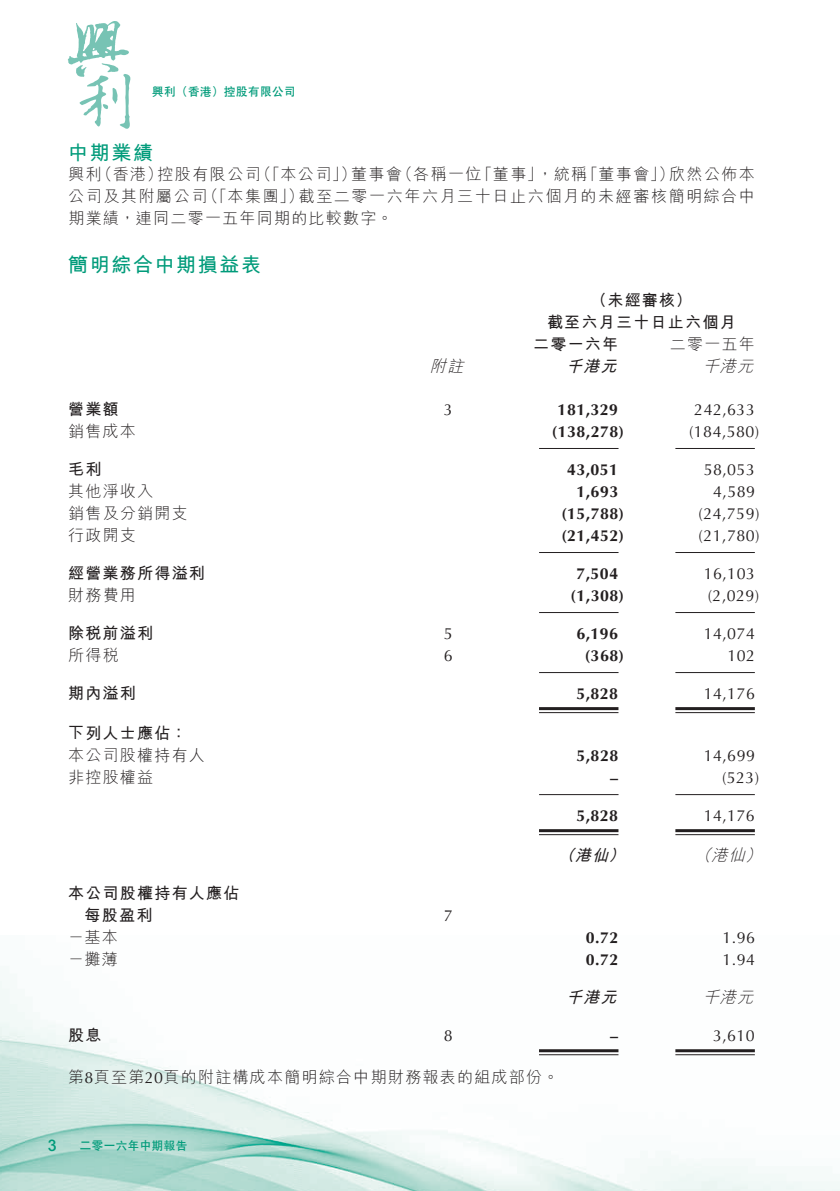
<style>
.page{position:relative;width:840px;height:1191px;background:#fff}
.page>*{position:absolute;margin:0;border:0;box-sizing:border-box;transform-origin:0 0}
.t1{font:700 20px "M Hei HK";letter-spacing:.08em;color:#009b7a}
.t2{font:300 16px/22px "M Hei HK";letter-spacing:.08em;color:#231f20}
.t3{font:16px "Optima LT Std";letter-spacing:.03em;color:#231f20}
.t4{font:700 16px "Optima LT Std";letter-spacing:.03em;color:#231f20}
.t5{font:700 16px/22px "M Hei HK";letter-spacing:.08em;color:#231f20;text-align:center}
.t6{font:300 16px "M Hei HK";letter-spacing:.1em;color:#231f20}
.t7{font:italic 300 16px "M Hei HK";color:#231f20}
.t8{font:italic 700 16px "M Hei HK";color:#231f20}
.t9{font:500 16px "Arial MT Std";color:#009b7a}
.t10{font:700 12px "C Hei 2 HK";color:#009b7a}
.s1{font-family:"Optima LT Std";font-weight:400}
</style>
<div class="page">
<img style="left:0;top:981px;width:839px;height:210px">
<svg style="left:67px;top:21px;width:64px;height:108px"></svg>
<hr style="left:538px;top:448px;width:80px;height:1px;background:#231f20">
<hr style="left:675px;top:448px;width:79px;height:1px;background:#231f20">
<hr style="left:538px;top:552px;width:80px;height:1px;background:#231f20">
<hr style="left:675px;top:552px;width:79px;height:1px;background:#231f20">
<hr style="left:538px;top:612px;width:80px;height:1px;background:#231f20">
<hr style="left:675px;top:612px;width:79px;height:1px;background:#231f20">
<hr style="left:538px;top:672px;width:80px;height:1px;background:#231f20">
<hr style="left:675px;top:672px;width:79px;height:1px;background:#231f20">
<hr style="left:538px;top:707px;width:80px;height:3px;background:#231f20">
<hr style="left:538px;top:712px;width:80px;height:1px;background:#231f20">
<hr style="left:675px;top:707px;width:79px;height:3px;background:#231f20">
<hr style="left:675px;top:712px;width:79px;height:1px;background:#231f20">
<hr style="left:538px;top:794px;width:80px;height:1px;background:#231f20">
<hr style="left:675px;top:794px;width:79px;height:1px;background:#231f20">
<hr style="left:538px;top:829px;width:80px;height:3px;background:#231f20">
<hr style="left:538px;top:834px;width:80px;height:1px;background:#231f20">
<hr style="left:675px;top:829px;width:79px;height:3px;background:#231f20">
<hr style="left:675px;top:834px;width:79px;height:1px;background:#231f20">
<hr style="left:538px;top:1049px;width:80px;height:3px;background:#231f20">
<hr style="left:538px;top:1054px;width:80px;height:1px;background:#231f20">
<hr style="left:675px;top:1049px;width:79px;height:3px;background:#231f20">
<hr style="left:675px;top:1054px;width:79px;height:1px;background:#231f20">
<p class="t10" style="left:152px;top:83px;width:145px">興利（香港）控股有限公司</p>
<p class="t1" style="left:68px;top:138px;width:86px">中期業績</p>
<p class="t2" style="left:96px;top:163px;width:68px">（香港）</p>
<p class="t2" style="left:255px;top:163px;width:102px">（「本公司」）</p>
<p class="t2" style="left:396px;top:163px;width:86px">（各稱一位</p>
<p class="t2" style="left:351px;top:163px;width:52px">董事會</p>
<p class="t2" style="left:157px;top:163px;width:105px">控股有限公司</p>
<p class="t2" style="left:476px;top:163px;width:68px">「董事」</p>
<p class="t2" style="left:68px;top:163px;width:35px">興利</p>
<p class="t2" style="left:581px;top:163px;width:94px">「董事會」）</p>
<p class="t2" style="left:668px;top:163px;width:87px">欣然公佈本</p>
<p class="t2" style="left:537px;top:163px;width:51px">，統稱</p>
<p class="t2" style="left:202px;top:185px;width:102px">（「本集團」）</p>
<p class="t2" style="left:68px;top:185px;width:326px">公司及其附屬公司<br>期業績，連同二零一五年同期的比較數字。</p>
<p class="t1" style="left:68px;top:250px;width:194px">簡明綜合中期損益表</p>
<p class="t6" style="left:298px;top:185px;width:457px">截至二零一六年六月三十日止六個月的未經審核簡明綜合中</p>
<p class="t5" style="left:546px;top:288px;width:190px">（未經審核(<br>截至六月三十日止六個月</p>
<p class="t2" style="left:669px;top:333px;width:86px">二零一五年</p>
<p class="t5" style="left:533px;top:332px;width:86px">二零一六年</p>
<p class="t7" style="left:429px;top:355px;width:40px">附註</p>
<p class="t8" style="left:565px;top:355px;width:58px">千港元</p>
<p class="t7" style="left:702px;top:355px;width:58px">千港元</p>
<p class="t5" style="left:68px;top:397px;width:52px">營業額</p>
<p class="t3" style="left:443px;top:400px;width:10px">3</p>
<p class="t4" style="left:557px;top:400px;width:62px">181,329</p>
<p class="t3" style="left:694px;top:400px;width:62px">242,633</p>
<p class="t2" style="left:68px;top:420px;width:69px">銷售成本</p>
<p class="t4" style="left:551px;top:422px;width:74px">)138,278(</p>
<p class="t3" style="left:688px;top:422px;width:72px">)184,580(</p>
<p class="t5" style="left:68px;top:457px;width:35px">毛利</p>
<p class="t4" style="left:566px;top:460px;width:53px">43,051</p>
<p class="t3" style="left:703px;top:460px;width:53px">58,053</p>
<p class="t2" style="left:68px;top:480px;width:86px">其他淨收入</p>
<p class="t4" style="left:576px;top:482px;width:43px">1,693</p>
<p class="t3" style="left:712px;top:482px;width:43px">4,589</p>
<p class="t2" style="left:68px;top:502px;width:121px">銷售及分銷開支</p>
<p class="t4" style="left:561px;top:504px;width:64px">)15,788(</p>
<p class="t3" style="left:698px;top:504px;width:62px">)24,759(</p>
<p class="t2" style="left:68px;top:524px;width:69px">行政開支</p>
<p class="t4" style="left:561px;top:526px;width:64px">)21,452(</p>
<p class="t3" style="left:698px;top:526px;width:62px">)21,780(</p>
<p class="t5" style="left:68px;top:561px;width:138px">經營業務所得溢利</p>
<p class="t4" style="left:576px;top:564px;width:43px">7,504</p>
<p class="t3" style="left:703px;top:564px;width:53px">16,103</p>
<p class="t2" style="left:68px;top:584px;width:69px">財務費用</p>
<p class="t4" style="left:570px;top:586px;width:55px">)1,308(</p>
<p class="t3" style="left:707px;top:586px;width:53px">)2,029(</p>
<p class="t5" style="left:68px;top:621px;width:86px">除稅前溢利</p>
<p class="t3" style="left:443px;top:624px;width:10px">5</p>
<p class="t4" style="left:576px;top:624px;width:43px">6,196</p>
<p class="t3" style="left:703px;top:624px;width:53px">14,074</p>
<p class="t2" style="left:68px;top:644px;width:52px">所得稅</p>
<p class="t3" style="left:443px;top:646px;width:10px">6</p>
<p class="t4" style="left:584px;top:646px;width:41px">)368(</p>
<p class="t3" style="left:727px;top:646px;width:29px">102</p>
<p class="t5" style="left:68px;top:681px;width:69px">期內溢利</p>
<p class="t5" style="left:68px;top:721px;width:120px">下列人士應佔：</p>
<p class="t4" style="left:576px;top:684px;width:43px">5,828</p>
<p class="t3" style="left:703px;top:684px;width:53px">14,176</p>
<p class="t2" style="left:68px;top:744px;width:138px">本公司股權持有人</p>
<p class="t4" style="left:576px;top:746px;width:43px">5,828</p>
<p class="t3" style="left:703px;top:746px;width:53px">14,699</p>
<p class="t2" style="left:68px;top:766px;width:86px">非控股權益</p>
<p class="t4" style="left:610px;top:768px;width:9px">–</p>
<p class="t3" style="left:721px;top:768px;width:39px">)523(</p>
<p class="t4" style="left:576px;top:806px;width:43px">5,828</p>
<p class="t3" style="left:703px;top:806px;width:53px">14,176</p>
<p class="t8" style="left:608px;top:844px;width:23px">）</p>
<p class="t7" style="left:694px;top:844px;width:23px">（</p>
<p class="t7" style="left:744px;top:844px;width:23px">(</p>
<p class="t7" style="left:711px;top:844px;width:40px">港仙</p>
<p class="t8" style="left:558px;top:844px;width:23px">（</p>
<p class="t8" style="left:574px;top:844px;width:40px">港仙</p>
<p class="t5" style="left:68px;top:881px;width:173px">本公司股權持有人應佔</p>
<p class="t5" style="left:85px;top:903px;width:69px">每股盈利</p>
<p class="t3" style="left:443px;top:906px;width:10px">7</p>
<p class="t2" style="left:68px;top:926px;width:51px">－基本</p>
<p class="t4" style="left:585px;top:928px;width:34px">0.72</p>
<p class="t3" style="left:722px;top:928px;width:34px">1.96</p>
<p class="t2" style="left:68px;top:948px;width:51px">－攤薄</p>
<p class="t4" style="left:585px;top:950px;width:34px">0.72</p>
<p class="t3" style="left:722px;top:950px;width:34px">1.94</p>
<p class="t8" style="left:565px;top:986px;width:58px">千港元</p>
<p class="t7" style="left:702px;top:986px;width:58px">千港元</p>
<p class="t5" style="left:68px;top:1023px;width:35px">股息</p>
<p class="t2" style="left:68px;top:1066px;width:492px">第<span class="s1">8</span>頁至第<span class="s1">20</span>頁的附註構成本簡明綜合中期財務報表的組成部份。</p>
<p class="t3" style="left:443px;top:1026px;width:10px">8</p>
<p class="t4" style="left:610px;top:1026px;width:9px">–</p>
<p class="t3" style="left:712px;top:1026px;width:43px">3,610</p>
<p class="t9" style="left:48px;top:1136px;width:10px">3</p>
<p class="t10" style="left:79px;top:1137px;width:109px">二零一六年中期報告</p>
</div>
